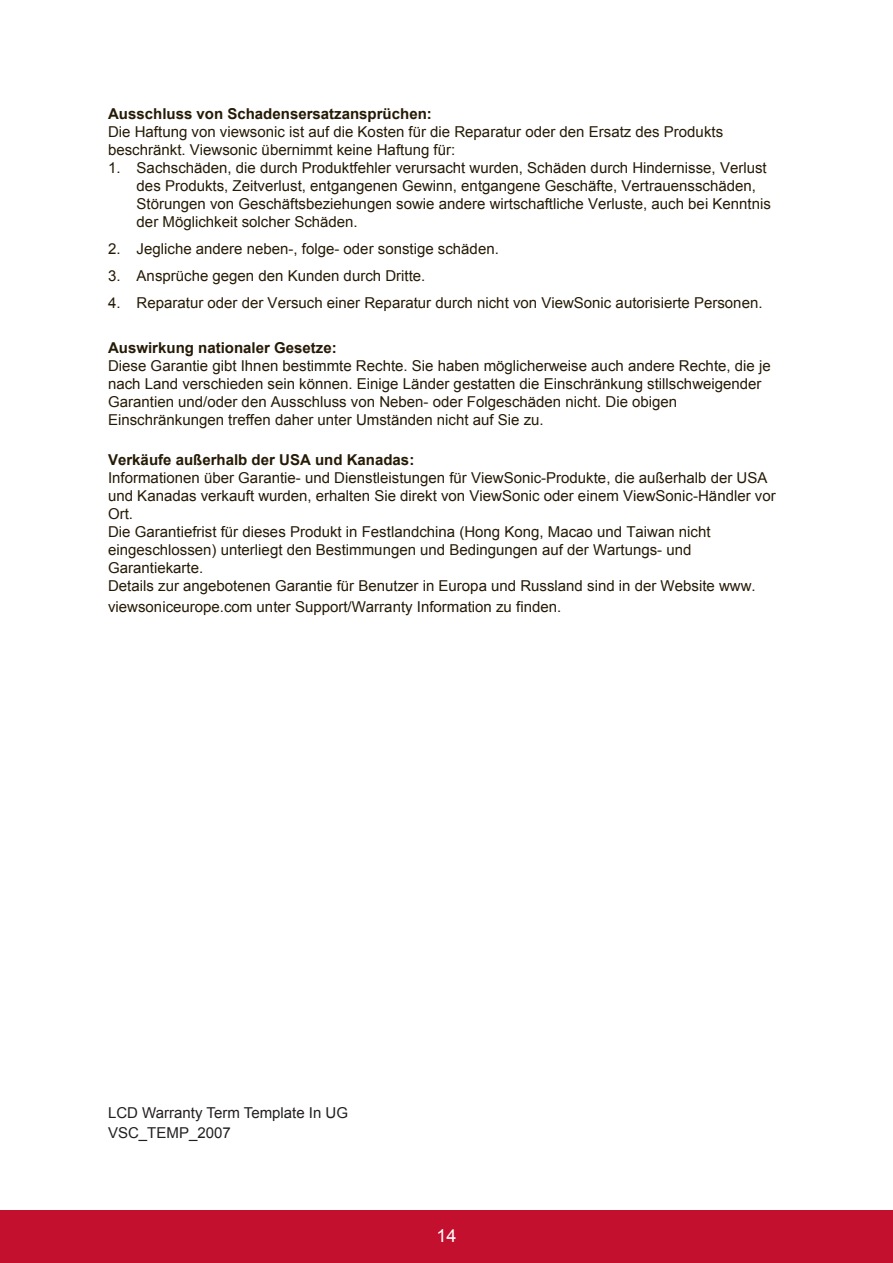
<style>
.page{position:relative;width:893px;height:1263px;background:#fff}
.page>*{position:absolute;margin:0;border:0;box-sizing:border-box;transform-origin:0 0}
.t1{font:18px "Arial";color:#fff}
.t2{font:15px/18px "Arial";color:#251a05}
.t3{font:700 15px "Arial";color:#251a05}
.t4{font:15px/19.5px "Arial";color:#231f20}
</style>
<div class="page">
<div style="left:0;top:1210px;width:892px;height:53px;background:#c3102f"></div>
<p class="t3" style="left:108px;top:104px;width:325px">Ausschluss von Schadensersatzansprüchen:</p>
<p class="t2" style="left:108px;top:123px;width:616px">Die Haftung von viewsonic ist auf die Kosten für die Reparatur oder den Ersatz des Produkts beschränkt. Viewsonic übernimmt keine Haftung für:</p>
<p class="t2" style="left:136px;top:159px;width:635px;text-indent:-28px">1. Sachschäden, die durch Produktfehler verursacht wurden, Schäden durch Hindernisse, Verlust des Produkts, Zeitverlust, entgangenen Gewinn, entgangene Geschäfte, Vertrauensschäden, Störungen von Geschäftsbeziehungen sowie andere wirtschaftliche Verluste, auch bei Kenntnis der Möglichkeit solcher Schäden.</p>
<p class="t2" style="left:108px;top:240px;width:392px">2. Jegliche andere neben-, folge- oder sonstige schäden.</p>
<p class="t2" style="left:108px;top:267px;width:318px">3. Ansprüche gegen den Kunden durch Dritte.</p>
<p class="t2" style="left:108px;top:294px;width:655px">4. Reparatur oder der Versuch einer Reparatur durch nicht von ViewSonic autorisierte Personen.</p>
<p class="t3" style="left:108px;top:338px;width:230px">Auswirkung nationaler Gesetze:</p>
<p class="t2" style="left:108px;top:357px;width:663px">Diese Garantie gibt Ihnen bestimmte Rechte. Sie haben möglicherweise auch andere Rechte, die je nach Land verschieden sein können. Einige Länder gestatten die Einschränkung stillschweigender Garantien und/oder den Ausschluss von Neben- oder Folgeschäden nicht. Die obigen Einschränkungen treffen daher unter Umständen nicht auf Sie zu.</p>
<p class="t3" style="left:108px;top:449px;width:307px">Verkäufe außerhalb der USA und Kanadas:</p>
<p class="t2" style="left:108px;top:468px;width:668px">Informationen über Garantie- und Dienstleistungen für ViewSonic-Produkte, die außerhalb der USA und Kanadas verkauft wurden, erhalten Sie direkt von ViewSonic oder einem ViewSonic-Händler vor Ort.<br>Die Garantiefrist für dieses Produkt in Festlandchina (Hong Kong, Macao und Taiwan nicht eingeschlossen) unterliegt den Bestimmungen und Bedingungen auf der Wartungs- und Garantiekarte.<br>Details zur angebotenen Garantie für Benutzer in Europa und Russland sind in der Website www.</p>
<p class="t2" style="left:108px;top:598px;width:454px">viewsoniceurope.com unter Support/Warranty Information zu finden.</p>
<p class="t4" style="left:108px;top:1103px;width:241px">LCD Warranty Term Template In UG<br>VSC_TEMP_2007</p>
<p class="t1" style="left:436px;top:1223px;width:22px">14</p>
</div>
